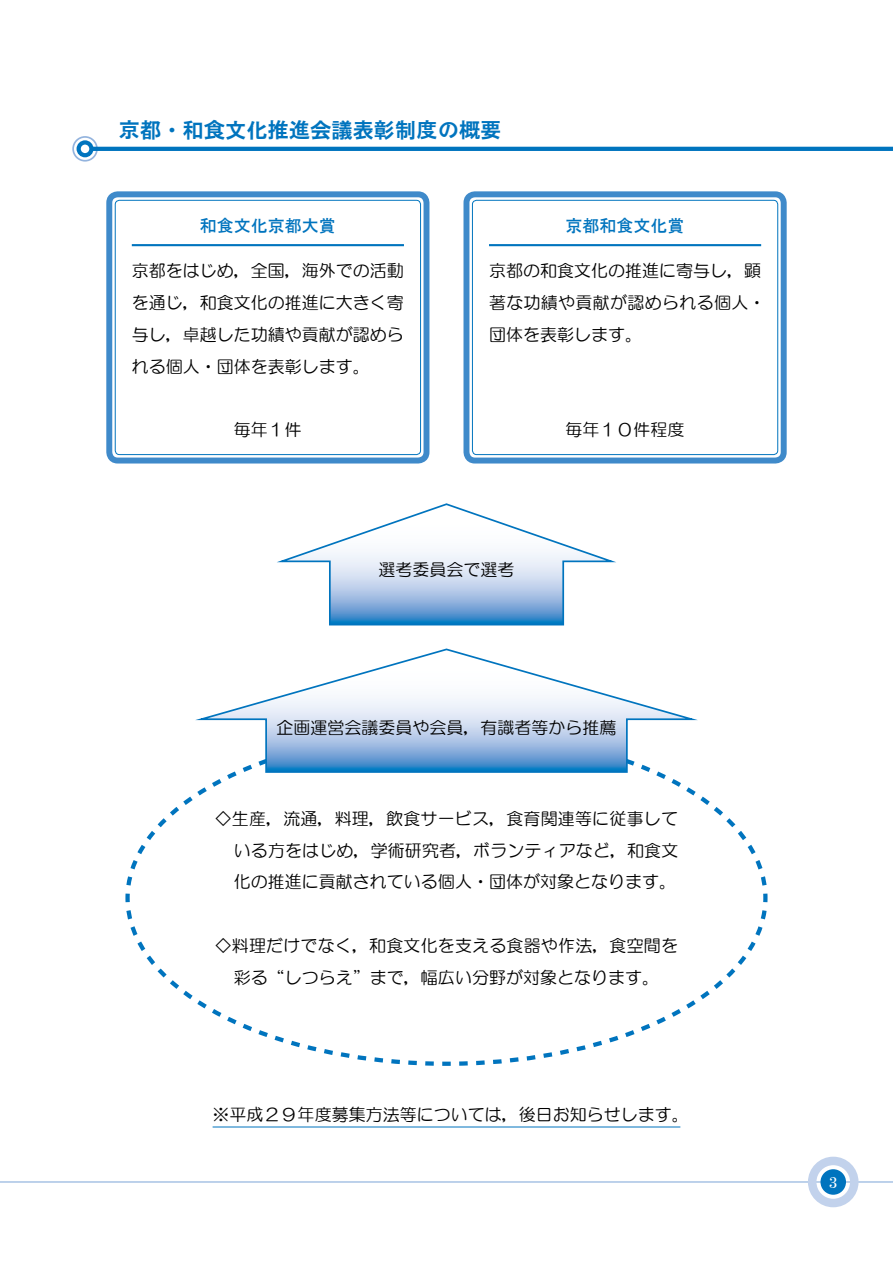
<style>
.page{position:relative;width:893px;height:1263px;background:#fff}
.page>*{position:absolute;margin:0;border:0;box-sizing:border-box;transform-origin:0 0}
.t1{font:21.3px "Rg Gothic XB 90 ms RKSJ H";color:#0074be}
.t2{font:16.95px/32px "Rg Sirius Md 90 ms RKSJ H";color:#000;text-align:justify}
.t3{font:16.95px "Rg Gothic Bd 90 ms RKSJ H";color:#0074be}
.t4{font:14.85px "Rg PH Mincho Bd 83 pv RKSJ H";color:#fff}
</style>
<div class="page">
<hr style="left:0;top:1181px;width:893px;height:1px;background:#7ba5d7">
<div style="left:808px;top:1157px;width:50px;height:50px;border:9px solid #c2d2ec;border-radius:50%"></div>
<div style="left:820px;top:1169px;width:26px;height:26px;background:#0074be;border-radius:50%"></div>
<div style="left:72px;top:136px;width:26px;height:26px;border:2px solid #94b4de;border-radius:50%"></div>
<hr style="left:85px;top:147px;width:808px;height:4px;background:#0074be">
<svg style="left:77px;top:140px;width:17px;height:17px"></svg>
<div style="left:81px;top:145px;width:8px;height:8px;background:#fff;border-radius:50%"></div>
<div style="left:106px;top:191px;width:323px;height:272px;border:6px solid #3f8aca;border-radius:9px"></div>
<div style="left:463px;top:191px;width:324px;height:272px;border:6px solid #3f8aca;border-radius:9px"></div>
<div style="left:115px;top:200px;width:306px;height:255px;border:1px solid #0074be;border-radius:4px"></div>
<div style="left:472px;top:200px;width:306px;height:255px;border:1px solid #0074be;border-radius:4px"></div>
<hr style="left:132px;top:244px;width:272px;height:2px;background:#0074be">
<hr style="left:489px;top:244px;width:272px;height:2px;background:#0074be">
<svg style="left:125px;top:774px;width:643px;height:292px"></svg>
<svg style="left:199px;top:648px;width:499px;height:126px"></svg>
<svg style="left:280px;top:503px;width:336px;height:123px"></svg>
<hr style="left:213px;top:1126px;width:467px;height:1px;background:#0074be">
<p class="t1" style="left:119px;top:119px;width:384px">京都・和食文化推進会議表彰制度の概要</p>
<p class="t3" style="left:200px;top:218px;width:138px">和食文化京都大賞</p>
<p class="t3" style="left:566px;top:218px;width:121px">京都和食文化賞</p>
<p class="t2" style="left:132px;top:255px;width:274px">京都をはじめ，全国，海外での活動を通じ，和食文化の推進に大きく寄与し，卓越した功績や貢献が認められる個人・団体を表彰します。</p>
<p class="t2" style="left:234px;top:414px;width:70px">毎年１件</p>
<p class="t2" style="left:489px;top:255px;width:278px;text-align:left">京都の和食文化の推進に寄与し，顕著な功績や貢献が認められる個人・団体を表彰します。</p>
<p class="t2" style="left:566px;top:414px;width:121px">毎年１０件程度</p>
<p class="t2" style="left:378px;top:554px;width:138px">選考委員会で選考</p>
<p class="t2" style="left:276px;top:712px;width:342px">企画運営会議委員や会員，有識者等から推薦</p>
<p class="t2" style="left:234px;top:803px;width:446px;text-indent:-19px">◇生産，流通，料理，飲食サービス，食育関連等に従事している方をはじめ，学術研究者，ボランティアなど，和食文化の推進に貢献されている個人・団体が対象となります。</p>
<p class="t2" style="left:215px;top:930px;width:465px;text-align:center">◇料理だけでなく，和食文化を支える食器や作法，食空間を彩る“しつらえ”まで，幅広い分野が対象となります。</p>
<p class="t2" style="left:213px;top:1099px;width:478px">※平成２９年度募集方法等については，後日お知らせします。</p>
<p class="t4" style="left:829px;top:1174px;width:9px">3</p>
</div>
